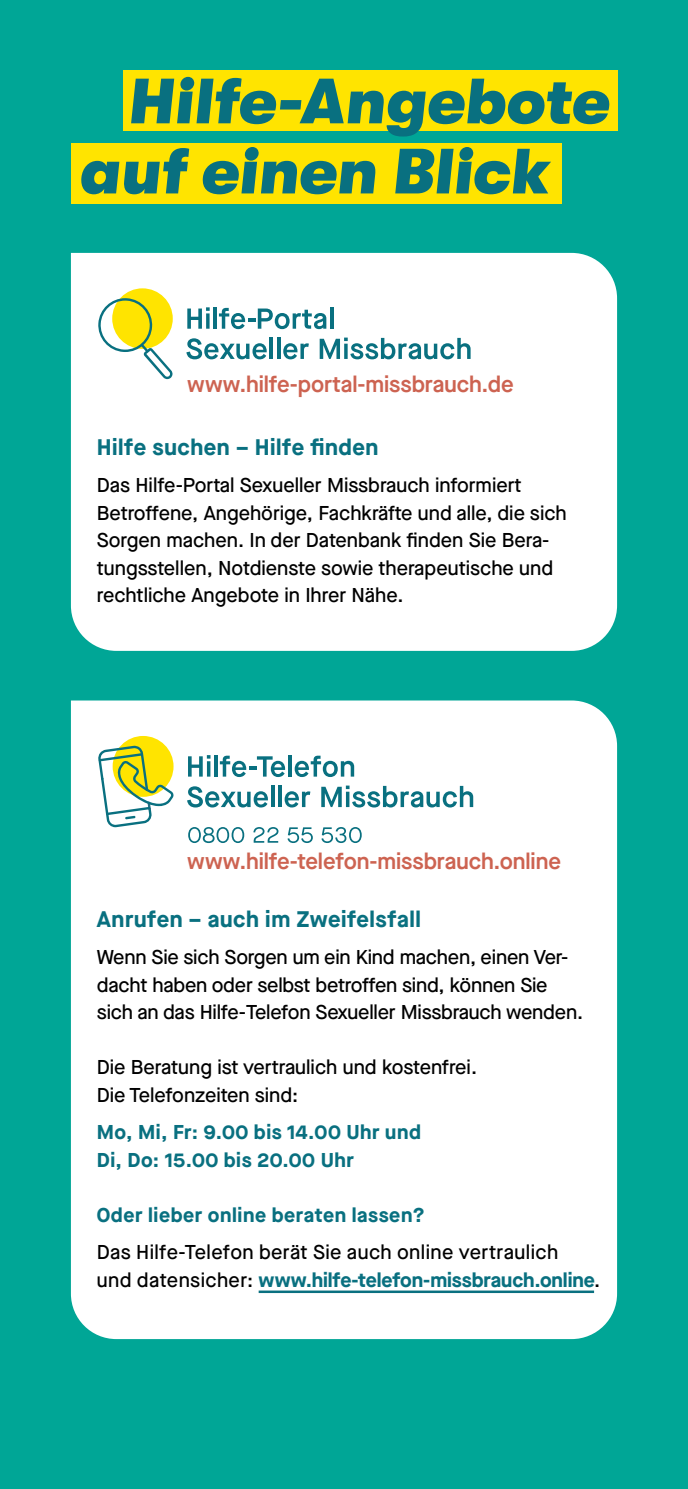
<style>
.page{position:relative;width:688px;height:1489px;background:#fff}
.page>*{position:absolute;margin:0;border:0;box-sizing:border-box;transform-origin:0 0}
.t1{font:63.75px/70px "GT Walsheim Bl Ob";color:#097080}
.t2{font:600 22.5px "Maison Neue";letter-spacing:-.005em;color:#cd6351}
.t3{font:700 22.5px "Maison Neue";letter-spacing:.025em;color:#097080}
.t4{font:500 20px/27.5px "Maison Neue";color:#000}
.t5{font:500 20px/27.5px "Maison Neue";letter-spacing:.02em;color:#000}
.t6{font:700 20px/27.5px "Maison Neue";letter-spacing:.025em;color:#097080}
.s1{font-weight:700;color:#097080}
</style>
<div class="page">
<div style="left:0;top:0;width:687px;height:1488px;background:#00a696"></div>
<div style="left:71px;top:253px;width:546px;height:398px;background:#fff"></div>
<div style="left:71px;top:700px;width:546px;height:638px;background:#fff"></div>
<hr style="left:258px;top:1290px;width:336px;height:2px;background:#097080">
<div style="left:123px;top:71px;width:494px;height:60px;background:#ffe400"></div>
<div style="left:71px;top:143px;width:490px;height:60px;background:#ffe400"></div>
<div style="left:112px;top:288px;width:61px;height:61px;background:#ffe400;border-radius:50%"></div>
<svg style="left:187px;top:307px;width:22px;height:22px"></svg>
<hr style="left:206px;top:313px;width:3px;height:16px;background:#097080">
<hr style="left:213px;top:307px;width:3px;height:22px;background:#097080">
<svg style="left:219px;top:308px;width:107px;height:21px;background:#a2c9cf"></svg>
<hr style="left:330px;top:307px;width:3px;height:22px;background:#097080">
<svg style="left:186px;top:338px;width:80px;height:21px;background:#9ec6cc"></svg>
<hr style="left:269px;top:338px;width:4px;height:21px;background:#097080">
<hr style="left:277px;top:338px;width:3px;height:21px;background:#097080">
<svg style="left:283px;top:343px;width:26px;height:16px"></svg>
<svg style="left:319px;top:337px;width:151px;height:22px;background:#a0c8ce"></svg>
<svg style="left:97px;top:298px;width:75px;height:81px"></svg>
<div style="left:113px;top:736px;width:60px;height:60px;background:#ffe400;border-radius:50%"></div>
<svg style="left:98px;top:745px;width:76px;height:82px"></svg>
<svg style="left:188px;top:755px;width:22px;height:21px"></svg>
<hr style="left:207px;top:761px;width:3px;height:15px;background:#097080">
<hr style="left:214px;top:755px;width:3px;height:21px;background:#097080">
<svg style="left:220px;top:755px;width:65px;height:22px"></svg>
<hr style="left:288px;top:755px;width:3px;height:21px;background:#097080">
<svg style="left:294px;top:755px;width:60px;height:22px"></svg>
<svg style="left:187px;top:786px;width:81px;height:21px;background:#9ec6cd"></svg>
<hr style="left:271px;top:785px;width:3px;height:22px;background:#097080">
<hr style="left:278px;top:785px;width:3px;height:22px;background:#097080">
<svg style="left:284px;top:791px;width:26px;height:16px"></svg>
<svg style="left:321px;top:785px;width:152px;height:22px;background:#a0c7ce"></svg>
<svg style="left:188px;top:827px;width:56px;height:16px"></svg>
<svg style="left:253px;top:827px;width:25px;height:15px"></svg>
<svg style="left:287px;top:827px;width:26px;height:16px"></svg>
<svg style="left:321px;top:827px;width:40px;height:16px"></svg>
<h2 class="t1" style="left:78px;top:66px;width:531px;text-indent:49px">Hilfe-Angebote auf einen Blick</h2>
<p class="t2" style="left:187px;top:368px;width:328px">www.hilfe-portal-missbrauch.de</p>
<h3 class="t3" style="left:97px;top:431px;width:283px">Hilfe suchen – Hilfe finden</h3>
<p class="t4" style="left:97px;top:471px;width:471px">Das Hilfe-Portal Sexueller Missbrauch informiert Betroffene, Angehörige, Fachkräfte und alle, die sich Sorgen machen. In der Datenbank finden Sie Bera&shy;tungsstellen, Notdienste sowie therapeutische und rechtliche Angebote in Ihrer Nähe.</p>
<p class="t2" style="left:187px;top:845px;width:375px">www.hilfe-telefon-missbrauch.online</p>
<h3 class="t3" style="left:97px;top:902px;width:325px">Anrufen – auch im Zweifelsfall</h3>
<p class="t4" style="left:97px;top:943px;width:487px">Wenn Sie sich Sorgen um ein Kind machen, einen Ver&shy;dacht haben oder selbst betroffen sind, können Sie sich an das Hilfe-Telefon Sexueller Missbrauch wenden.</p>
<p class="t4" style="left:97px;top:1053px;width:381px">Die Beratung ist vertraulich und kostenfrei.<br>Die Telefonzeiten sind:</p>
<p class="t6" style="left:97px;top:1117px;width:325px">Mo, Mi, Fr: 9.00 bis 14.00 Uhr und<br>Di, Do: 15.00 bis 20.00 Uhr</p>
<h3 class="t6" style="left:97px;top:1200px;width:329px">Oder lieber online beraten lassen?</h3>
<p class="t5" style="left:97px;top:1238px;width:504px">Das Hilfe-Telefon berät Sie auch online vertraulich<br>und datensicher: <span class="s1">www.hilfe-telefon-missbrauch.online</span>.</p>
</div>
